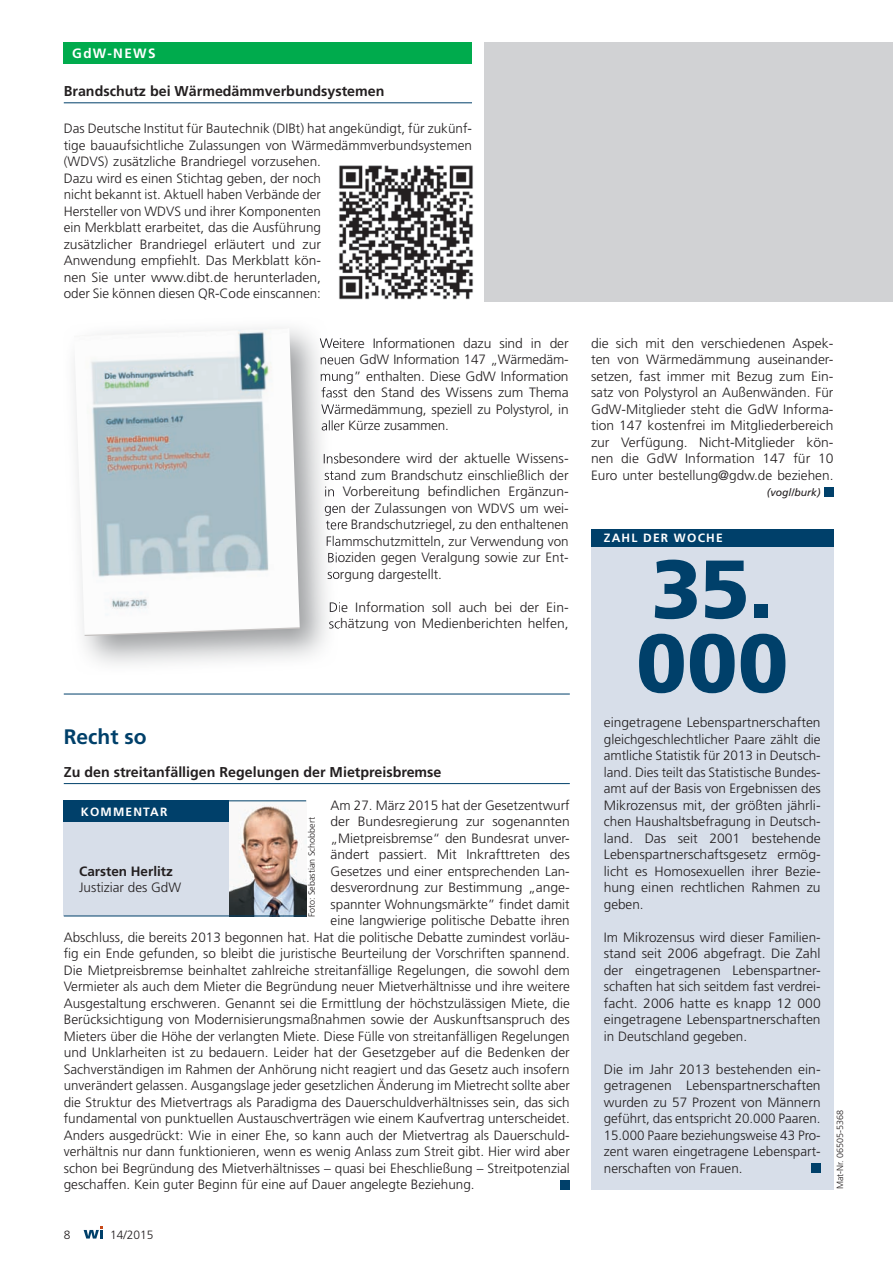
<style>
.page{position:relative;width:893px;height:1263px;background:#fff}
.page>*{position:absolute;margin:0;border:0;box-sizing:border-box;transform-origin:0 0}
.t1{font:900 82.5px "Frutiger";color:#00406a}
.t2{font:700 21px "Frutiger";color:#00406a}
.t3{font:700 14.25px "Frutiger";color:#231f20}
.t4{font:300 13.5px/16.5px "Frutiger";color:#231f20;text-align:justify}
.t5{font:700 13.5px "Frutiger";color:#231f20}
.t6{font:700 13.5px "Frutiger";letter-spacing:.1em;color:#fff}
.t7{font:700 12px "Frutiger";letter-spacing:.1em;color:#fff}
.t8{font:300 12px "Frutiger";color:#231f20}
.t9{font:italic 10.5px "Frutiger";color:#231f20}
.t10{font:300 9px "Frutiger";color:#231f20}
</style>
<div class="page">
<div style="left:591px;top:531px;width:242px;height:658px;background:#d7dee9"></div>
<div style="left:591px;top:529px;width:242px;height:17px;background:#00406a"></div>
<div style="left:811px;top:1163px;width:10px;height:10px;background:#00406a"></div>
<div style="left:64px;top:43px;width:408px;height:21px;background:#00ab4d"></div>
<div style="left:485px;top:43px;width:408px;height:259px;background:#d1d2d4"></div>
<hr style="left:64px;top:694px;width:506px;height:1px;background:#00406a">
<hr style="left:64px;top:103px;width:408px;height:1px;background:#00406a">
<img style="left:339px;top:165px;width:134px;height:135px">
<img style="left:320px;top:338px;width:18px;height:10px">
<img style="left:321px;top:354px;width:17px;height:12px">
<img style="left:321px;top:371px;width:17px;height:13px">
<img style="left:321px;top:387px;width:17px;height:10px">
<img style="left:321px;top:404px;width:17px;height:13px">
<img style="left:322px;top:420px;width:16px;height:10px">
<img style="left:324px;top:453px;width:14px;height:10px">
<svg style="left:325px;top:470px;width:13px;height:10px"></svg>
<svg style="left:325px;top:486px;width:13px;height:96px"></svg>
<svg style="left:330px;top:602px;width:8px;height:10px"></svg>
<svg style="left:329px;top:618px;width:9px;height:13px"></svg>
<img style="left:74px;top:328px;width:226px;height:308px">
<hr style="left:64px;top:783px;width:506px;height:1px;background:#00406a">
<div style="left:560px;top:1180px;width:10px;height:10px;background:#00406a"></div>
<div style="left:64px;top:800px;width:242px;height:116px;background:#d7dee9"></div>
<div style="left:64px;top:800px;width:242px;height:22px;background:#00406a"></div>
<img style="left:230px;top:801px;width:76px;height:114px">
<hr style="left:64px;top:915px;width:242px;height:1px;background:#00406a">
<div style="left:824px;top:487px;width:9px;height:9px;background:#00406a"></div>
<svg style="left:84px;top:1226px;width:19px;height:12px"></svg>
<p class="t6" style="left:72px;top:46px;width:85px">GdW-NEWS</p>
<p class="t3" style="left:64px;top:83px;width:322px">Brandschutz bei Wärmedämmverbundsystemen</p>
<p class="t4" style="left:64px;top:121px;width:410px;text-align:left">Das Deutsche Institut für Bautechnik (DIBt) hat angekündigt, für zukünf&shy;tige bauaufsichtliche Zulassungen von Wärmedämmverbundsystemen (WDVS) zusätzliche Brandriegel vorzusehen.<br>Dazu wird es einen Stichtag geben, der noch<br>nicht bekannt ist. Aktuell haben Verbände der<br>Hersteller von WDVS und ihrer Komponenten<br>ein Merkblatt erarbeitet, das die Ausführung<br>zusätzlicher Brandriegel erläutert und zur<br>Anwendung empfiehlt. Das Merkblatt kön-<br>nen Sie unter www.dibt.de herunterladen,<br>oder Sie können diesen QR-Code einscannen:</p>
<h2 class="t2" style="left:64px;top:724px;width:84px">Recht so</h2>
<p class="t4" style="left:320px;top:335px;width:251px">Weitere Informationen dazu sind in der neuen GdW Information 147 „Wärmedäm&shy;mung” enthalten. Diese GdW Information fasst den Stand des Wissens zum Thema Wärmedämmung, speziell zu Polystyrol, in aller Kürze zusammen.</p>
<p class="t4" style="left:323px;top:451px;width:248px">Insbesondere wird der aktuelle Wissens&shy;stand zum Brandschutz einschließlich der in Vorbereitung befindlichen Ergänzun&shy;gen der Zulassungen von WDVS um wei&shy;tere Brandschutzriegel, zu den enthaltenen Flammschutzmitteln, zur Verwendung von Bioziden gegen Veralgung sowie zur Ent&shy;sorgung dargestellt.</p>
<p class="t4" style="left:329px;top:599px;width:242px">Die Information soll auch bei der Ein&shy;schätzung von Medienberichten helfen,</p>
<p class="t3" style="left:64px;top:763px;width:379px">Zu den streitanfälligen Regelungen der Mietpreisbremse</p>
<p class="t4" style="left:331px;top:797px;width:241px">Am 27. März 2015 hat der Gesetzentwurf</p>
<p class="t4" style="left:331px;top:814px;width:241px">der Bundesregierung zur sogenannten</p>
<p class="t4" style="left:331px;top:830px;width:241px">„Mietpreisbremse“ den Bundesrat unver-</p>
<p class="t4" style="left:331px;top:847px;width:241px">ändert passiert. Mit Inkrafttreten des</p>
<p class="t4" style="left:331px;top:863px;width:241px">Gesetzes und einer entsprechenden Lan-</p>
<p class="t4" style="left:331px;top:880px;width:241px">desverordnung zur Bestimmung „ange-</p>
<p class="t4" style="left:331px;top:896px;width:241px">spannter Wohnungsmärkte” findet damit</p>
<p class="t4" style="left:331px;top:913px;width:241px">eine langwierige politische Debatte ihren</p>
<p class="t4" style="left:64px;top:929px;width:507px">Abschluss, die bereits 2013 begonnen hat. Hat die politische Debatte zumindest vorläu-</p>
<p class="t4" style="left:64px;top:946px;width:507px">fig ein Ende gefunden, so bleibt die juristische Beurteilung der Vorschriften spannend.</p>
<p class="t4" style="left:64px;top:962px;width:507px">Die Mietpreisbremse beinhaltet zahlreiche streitanfällige Regelungen, die sowohl dem</p>
<p class="t4" style="left:64px;top:979px;width:507px">Vermieter als auch dem Mieter die Begründung neuer Mietverhältnisse und ihre weitere</p>
<p class="t4" style="left:64px;top:995px;width:507px">Ausgestaltung erschweren. Genannt sei die Ermittlung der höchstzulässigen Miete, die</p>
<p class="t4" style="left:64px;top:1012px;width:508px">Berücksichtigung von Modernisierungsmaßnahmen sowie der Auskunftsanspruch des</p>
<p class="t4" style="left:64px;top:1028px;width:507px">Mieters über die Höhe der verlangten Miete. Diese Fülle von streitanfälligen Regel ungen</p>
<p class="t4" style="left:64px;top:1045px;width:507px">und Unklarheiten ist zu bedauern. Leider hat der Gesetzgeber auf die Bedenken der</p>
<p class="t4" style="left:64px;top:1061px;width:507px">Sachverständigen im Rahmen der Anhörung nicht reagiert und das Gesetz auch insofern</p>
<p class="t4" style="left:64px;top:1078px;width:508px">unverändert gelassen. Ausgangslage jeder gesetzlichen Änderung im Mietrecht sollte aber</p>
<p class="t4" style="left:64px;top:1094px;width:507px">die Struktur des Mietvertrags als Paradigma des Dauerschuldverhältnisses sein, das sich</p>
<p class="t4" style="left:64px;top:1111px;width:508px">fundamental von punktuellen Austauschverträgen wie einem Kaufvertrag unterscheidet.</p>
<p class="t4" style="left:64px;top:1127px;width:507px">Anders ausgedrückt: Wie in einer Ehe, so kann auch der Mietvertrag als Dauerschuld-</p>
<p class="t4" style="left:64px;top:1144px;width:508px">verhältnis nur dann funktionieren, wenn es wenig Anlass zum Streit gibt. Hier wird aber</p>
<p class="t4" style="left:64px;top:1160px;width:507px">schon bei Begründung des Mietverhältnisses – quasi bei Eheschließung – Streitpotenzial</p>
<p class="t4" style="left:64px;top:1177px;width:412px">geschaffen. Kein guter Beginn für eine auf Dauer angelegte Beziehung.</p>
<p class="t7" style="left:81px;top:804px;width:88px">KOMMENTAR</p>
<p class="t10" style="left:307px;top:917px;width:102px;rotate:-90deg">Foto: Sebastian Schobbert</p>
<p class="t5" style="left:79px;top:863px;width:95px">Carsten Herlitz</p>
<p class="t4" style="left:79px;top:880px;width:103px">Justiziar des GdW</p>
<p class="t8" style="left:64px;top:1227px;width:8px">8</p>
<p class="t8" style="left:110px;top:1227px;width:45px">14/2015</p>
<p class="t4" style="left:591px;top:335px;width:244px">die sich mit den verschiedenen Aspek&shy;ten von Wärmedämmung auseinander&shy;setzen, fast immer mit Bezug zum Ein&shy;satz von Polystyrol an Außenwänden. Für GdW-Mitglieder steht die GdW Informa&shy;tion 147 kostenfrei im Mitgliederbereich zur Verfügung. Nicht-Mitglieder kön&shy;nen die GdW Information 147 für 10<br>Euro unter bestellung@gdw.de beziehen.</p>
<p class="t9" style="left:767px;top:487px;width:55px">(vogl/burk)</p>
<p class="t7" style="left:604px;top:531px;width:120px">ZAHL DER WOCHE</p>
<h1 class="t1" style="left:651px;top:539px;width:123px">35.</h1>
<h1 class="t1" style="left:636px;top:613px;width:154px">000</h1>
<p class="t4" style="left:604px;top:715px;width:218px">eingetragene Lebenspartnerschaften gleichgeschlechtlicher Paare zählt die amtliche Statistik für 2013 in Deutsch&shy;land. Dies teilt das Statistische Bundes&shy;amt auf der Basis von Ergebnissen des Mikrozensus mit, der größten jährli&shy;chen Haushaltsbefragung in Deutsch&shy;land. Das seit 2001 bestehende Lebenspartnerschaftsgesetz ermög&shy;licht es Homosexuellen ihrer Bezie&shy;hung einen rechtlichen Rahmen zu geben.</p>
<p class="t4" style="left:604px;top:929px;width:218px">Im Mikrozensus wird dieser Familien&shy;stand seit 2006 abgefragt. Die Zahl der eingetragenen Lebenspartner&shy;schaften hat sich seitdem fast verdrei&shy;facht. 2006 hatte es knapp 12 000 eingetragene Lebenspartnerschaften in Deutschland gegeben.</p>
<p class="t4" style="left:604px;top:1061px;width:218px">Die im Jahr 2013 bestehenden ein&shy;getragenen Lebenspartnerschaften wurden zu 57 Prozent von Männern geführt, das entspricht 20.000 Paaren.<br>15.000 Paare beziehungsweise 43 Pro&shy;zent waren eingetragene Lebenspart&shy;nerschaften von Frauen.</p>
<p class="t10" style="left:835px;top:1189px;width:81px;rotate:-90deg">Mat-Nr. 06505-5368</p>
</div>
